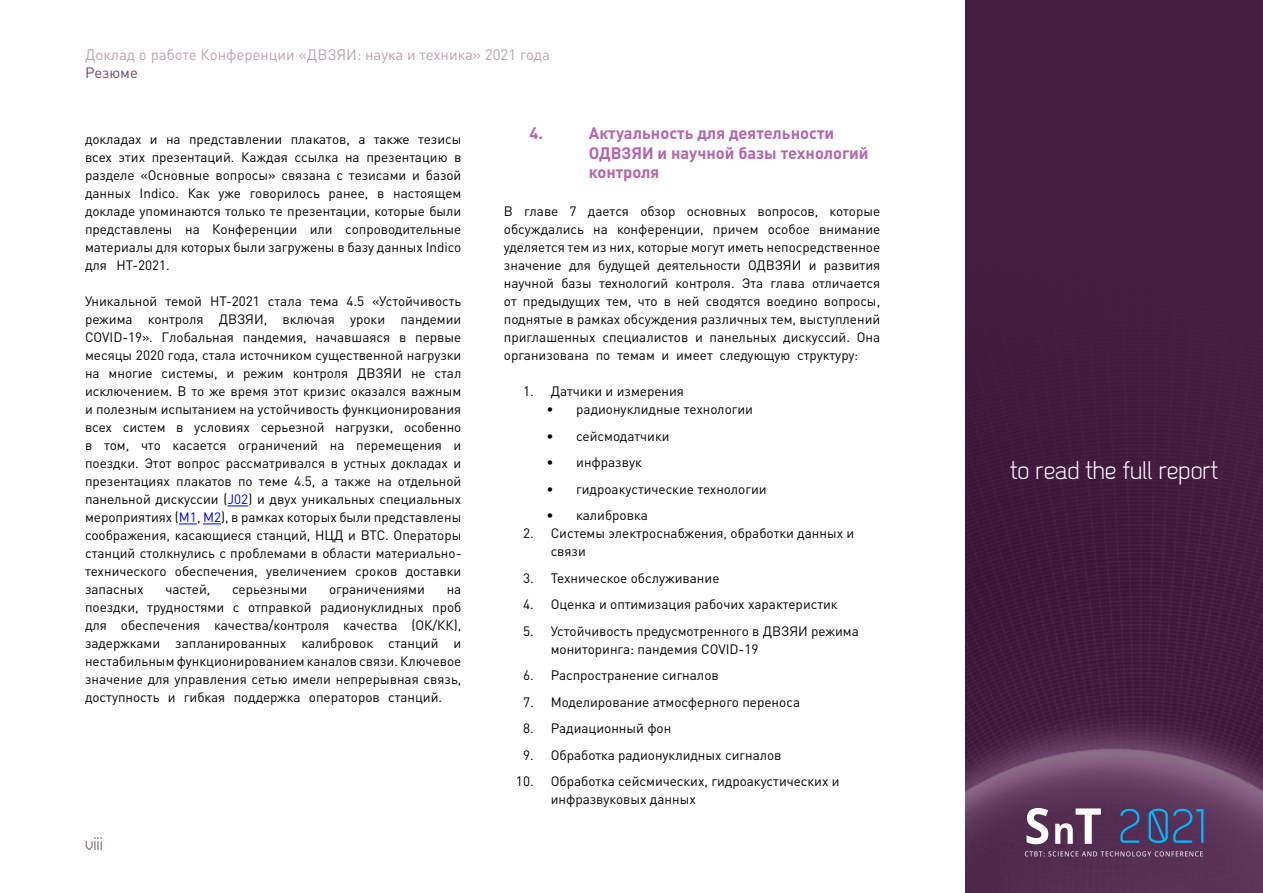
<style>
.page{position:relative;width:1263px;height:893px;background:#fff}
.page>*{position:absolute;margin:0;border:0;box-sizing:border-box;transform-origin:0 0}
.t1{font:25.5px "Dekar";color:#fff}
.t2{font:18px "Dekar";color:#6b4b69}
.t3{font:700 16.5px/19.5px "DIN Pro";color:#b566ad}
.t4{font:15px "DIN Pro";color:#b5a5b4}
.t5{font:15px "DIN Pro";color:#6b4b69}
.t6{font:13.5px/18px "DIN Pro";color:#000;text-align:justify}
.s1{color:#00f}
</style>
<div class="page">
<div style="left:965px;top:0;width:298px;height:893px;background:#461e43"></div>
<img style="left:966px;top:462px;width:297px;height:431px">
<svg style="left:1026px;top:808px;width:22px;height:36px"></svg>
<svg style="left:1055px;top:808px;width:46px;height:36px"></svg>
<svg style="left:1025px;top:851px;width:178px;height:5px"></svg>
<svg style="left:1120px;top:808px;width:19px;height:35px"></svg>
<svg style="left:1148px;top:806px;width:55px;height:39px;background:#43507d"></svg>
<svg style="left:227px;top:506px;width:21px;height:1px"></svg>
<svg style="left:179px;top:524px;width:18px;height:1px"></svg>
<svg style="left:203px;top:524px;width:18px;height:1px"></svg>
<p class="t4" style="left:85px;top:43px;width:466px">Доклад о работе Конференции «ДВЗЯИ: наука и техника» 2021 года</p>
<p class="t5" style="left:85px;top:61px;width:55px">Резюме</p>
<p class="t6" style="left:85px;top:129px;width:378px">докладах и на представлении плакатов, а также тезисы всех этих презентаций. Каждая ссылка на презентацию в разделе «Основные вопросы» связана с тезисами и базой данных Indico. Как уже говорилось ранее, в настоящем докладе упоминаются только те презентации, которые были представлены на Конференции или сопроводительные материалы для которых были загружены в базу данных Indico для НТ-2021.</p>
<p class="t6" style="left:85px;top:291px;width:378px">Уникальной темой НТ-2021 стала тема 4.5 «Устойчивость режима контроля ДВЗЯИ, включая уроки пандемии COVID-19». Глобальная пандемия, начавшаяся в первые месяцы 2020 года, стала источником существенной нагрузки на многие системы, и режим контроля ДВЗЯИ не стал исключением. В то же время этот кризис оказался важным и полезным испытанием на устойчивость функционирования всех систем в условиях серьезной нагрузки, особенно в том, что касается ограничений на перемещения и поездки. Этот вопрос рассматривался в устных докладах и презентациях плакатов по теме 4.5, а также на отдельной панельной дискуссии (<span class="s1">J02</span>) и двух уникальных специальных мероприятиях (<span class="s1">M1</span>, <span class="s1">M2</span>), в рамках которых были представлены соображения, касающиеся станций, НЦД и ВТС. Операторы станций столкнулись с проблемами в области материально&shy;технического обеспечения, увеличением сроков доставки запасных</p>
<p class="t6" style="left:165px;top:579px;width:47px">частей,</p>
<p class="t6" style="left:232px;top:579px;width:77px">серьезными</p>
<p class="t6" style="left:329px;top:579px;width:97px">ограничениями</p>
<p class="t6" style="left:85px;top:579px;width:378px;text-indent:362px">на поездки, трудностями с отправкой радионуклидных проб для обеспечения качества/контроля качества (ОК/КК), задержками запланированных калибровок станций и нестабильным функционированием каналов связи. Ключевое значение для управления сетью имели непрерывная связь, доступность и гибкая поддержка операторов станций.</p>
<h2 class="t2" style="left:85px;top:835px;width:19px">viii</h2>
<p class="t3" style="left:529px;top:122px;width:15px">4.</p>
<p class="t3" style="left:589px;top:122px;width:281px">Актуальность для деятельности<br>ОДВЗЯИ и научной базы технологий контроля</p>
<p class="t6" style="left:504px;top:201px;width:378px">В главе 7 дается обзор основных вопросов, которые обсуждались на конференции, причем особое внимание уделяется тем из них, которые могут иметь непосредственное значение для будущей деятельности ОДВЗЯИ и развития научной базы технологий контроля. Эта глава отличается от предыдущих тем, что в ней сводятся воедино вопросы, поднятые в рамках обсуждения различных тем, выступлений приглашенных специалистов и панельных дискуссий. Она организована по темам и имеет следующую структуру:</p>
<p class="t6" style="left:523px;top:381px;width:163px">1. Датчики и измерения</p>
<p class="t6" style="left:546px;top:399px;width:208px">• радионуклидные технологии</p>
<p class="t6" style="left:546px;top:425px;width:125px">• сейсмодатчики</p>
<p class="t6" style="left:546px;top:452px;width:97px">• инфразвук</p>
<p class="t6" style="left:546px;top:478px;width:222px">• гидроакустические технологии</p>
<p class="t6" style="left:546px;top:505px;width:103px">• калибровка</p>
<p class="t6" style="left:551px;top:523px;width:305px;text-indent:-28px">2. Системы электроснабжения, обработки данных и связи</p>
<p class="t6" style="left:523px;top:567px;width:198px">3. Техническое обслуживание</p>
<p class="t6" style="left:523px;top:594px;width:316px">4. Оценка и оптимизация рабочих характеристик</p>
<p class="t6" style="left:551px;top:620px;width:310px;text-indent:-28px">5. Устойчивость предусмотренного в ДВЗЯИ режима мониторинга: пандемия COVID-19</p>
<p class="t6" style="left:523px;top:665px;width:197px">6. Распространение сигналов</p>
<p class="t6" style="left:523px;top:691px;width:279px">7. Моделирование атмосферного переноса</p>
<p class="t6" style="left:523px;top:718px;width:150px">8. Радиационный фон</p>
<p class="t6" style="left:523px;top:744px;width:260px">9. Обработка радионуклидных сигналов</p>
<p class="t6" style="left:551px;top:771px;width:290px;text-indent:-35px">10. Обработка сейсмических, гидроакустических и инфразвуковых данных</p>
<h1 class="t1" style="left:1010px;top:458px;width:209px">to read the full report</h1>
</div>
